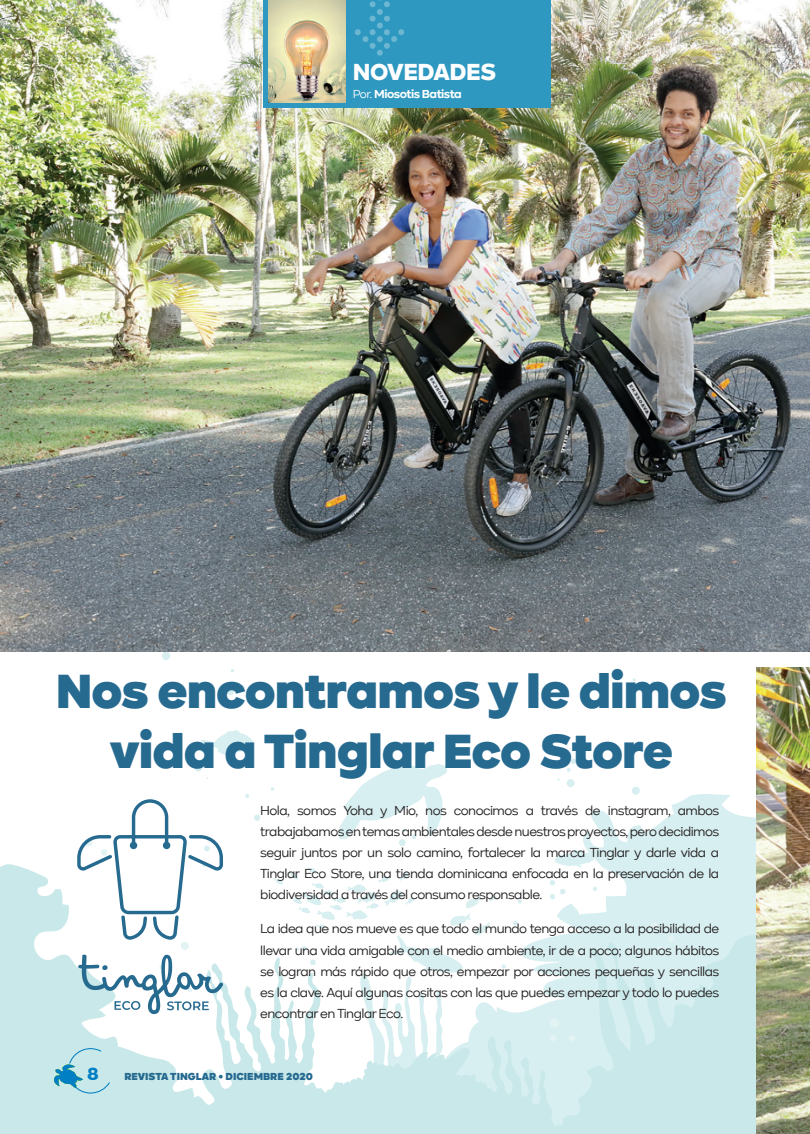
<style>
.page{position:relative;width:810px;height:1134px;background:#fff}
.page>*{position:absolute;margin:0;border:0;box-sizing:border-box;transform-origin:0 0}
.t1{font:800 49.5px/60px "Kinetika";letter-spacing:-.02em;color:#266a90;text-align:center}
.t2{font:900 24px "Kinetika";letter-spacing:-.02em;color:#fff}
.t3{font:900 18px "Kinetika";color:#007fc4}
.t4{font:13.5px/21px "Kinetika";letter-spacing:-.04em;color:#231f20;text-align:justify}
.t5{font:700 12px "Kinetika";letter-spacing:-.04em;color:#fff}
.t6{font:800 10.5px "Kinetika";color:#266a90}
.s1{font-weight:400}
</style>
<div class="page">
<svg style="left:201px;top:730px;width:53px;height:25px"></svg>
<svg style="left:271px;top:787px;width:3px;height:4px"></svg>
<svg style="left:245px;top:794px;width:4px;height:4px"></svg>
<div style="left:227px;top:688px;width:7px;height:7px;background:#d7eff1;border-radius:50%"></div>
<div style="left:162px;top:652px;width:8px;height:8px;background:#d7eff1;border-radius:50%"></div>
<div style="left:194px;top:764px;width:8px;height:8px;background:#d7eff1;border-radius:50%"></div>
<svg style="left:349px;top:764px;width:98px;height:36px"></svg>
<div style="left:567px;top:779px;width:8px;height:8px;background:#d7eff1;border-radius:50%"></div>
<svg style="left:567px;top:759px;width:9px;height:13px"></svg>
<div style="left:632px;top:787px;width:8px;height:8px;background:#d7eff1;border-radius:50%"></div>
<svg style="left:651px;top:681px;width:4px;height:4px"></svg>
<div style="left:642px;top:688px;width:6px;height:7px;background:#d7eff1;border-radius:50%"></div>
<svg style="left:0;top:800px;width:756px;height:334px"></svg>
<svg style="left:54px;top:1048px;width:62px;height:46px;background:#aad8e1"></svg>
<img style="left:0;top:0;width:810px;height:651px">
<div style="left:264px;top:0;width:287px;height:108px;background:#2e98c0"></div>
<img style="left:269px;top:0;width:77px;height:103px">
<img style="left:756px;top:667px;width:54px;height:467px">
<svg style="left:77px;top:799px;width:146px;height:141px"></svg>
<svg style="left:78px;top:955px;width:145px;height:59px"></svg>
<svg style="left:355px;top:0;width:49px;height:56px"></svg>
<h2 class="t2" style="left:353px;top:57px;width:145px">NOVEDADES</h2>
<p class="t5" style="left:353px;top:86px;width:111px"><span class="s1">Por.</span> Miosotis Batista</p>
<h1 class="t1" style="left:56px;top:661px;width:673px">Nos encontramos y le dimos vida a Tinglar Eco Store</h1>
<p class="t4" style="left:260px;top:800px;width:461px">Hola, somos Yoha y Mio, nos conocimos a través de instagram, ambos trabajabamos en temas ambientales desde nuestros proyectos, pero decidimos seguir juntos por un solo camino, fortalecer la marca Tinglar y darle vida a Tinglar Eco Store, una tienda dominicana enfocada en la preservación de la biodiversidad a través del consumo responsable.</p>
<p class="t4" style="left:260px;top:918px;width:461px">La idea que nos mueve es que todo el mundo tenga acceso a la posibilidad de llevar una vida amigable con el medio ambiente, ir de a poco; algunos hábitos se logran más rápido que otros, empezar por acciones pequeñas y sencillas es la clave. Aquí algunas cositas con las que puedes empezar y todo lo puedes encontrar en Tinglar Eco.</p>
<h3 class="t3" style="left:87px;top:1062px;width:13px">8</h3>
<p class="t6" style="left:124px;top:1070px;width:190px">REVISTA TINGLAR • DICIEMBRE 2020</p>
</div>
